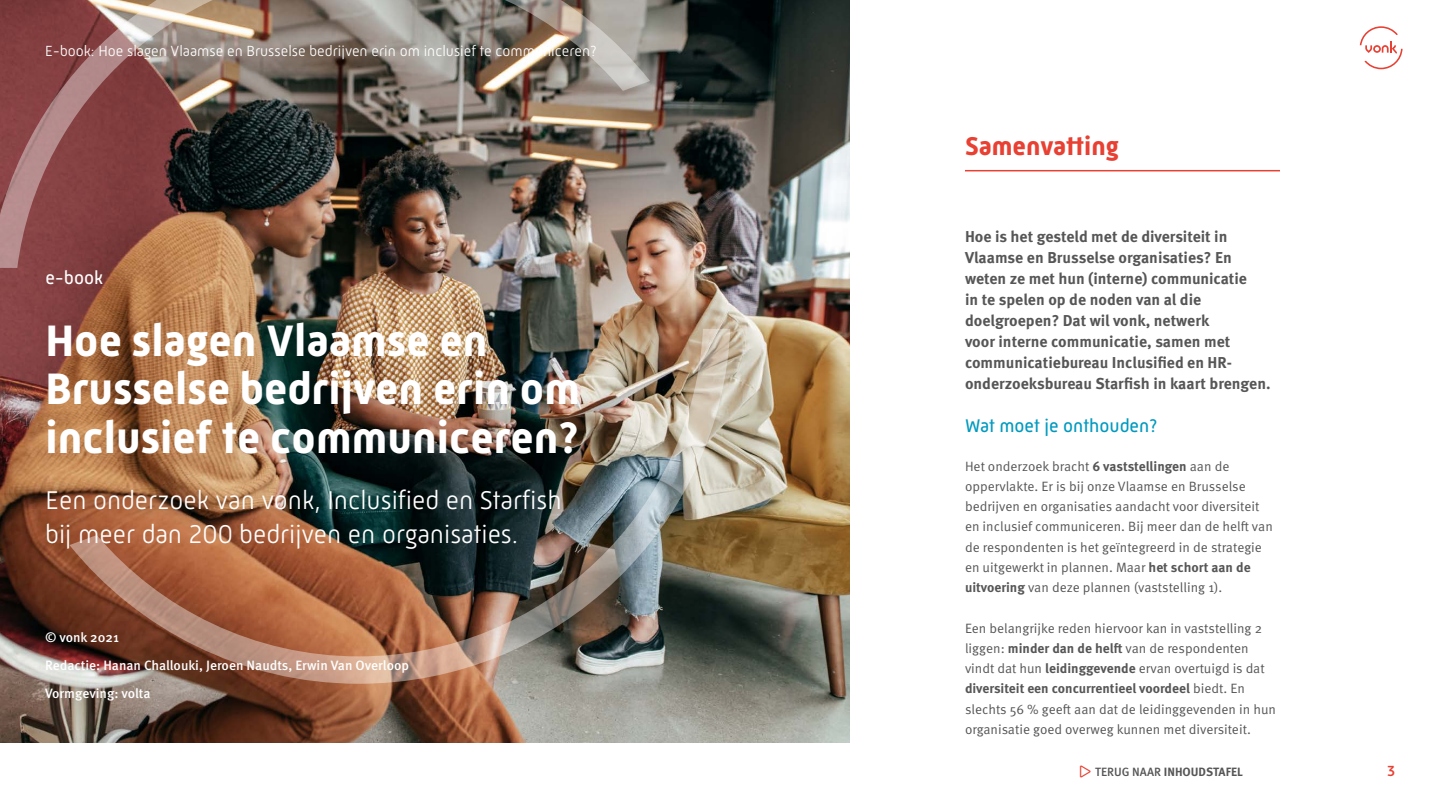
<style>
.page{position:relative;width:1440px;height:810px;background:#fff}
.page>*{position:absolute;margin:0;border:0;box-sizing:border-box;transform-origin:0 0}
.t1{font:700 45px/48.8px "Mic 32 New";color:#fff}
.t2{font:300 26.25px/33.8px "Mic 32 New";color:#fff}
.t3{font:700 26.25px "Mic 32 New";color:#e84032}
.t4{font:18.75px "Mic 32 New";color:#009abf}
.t5{font:18.75px "Mic 32 New";color:#fff}
.t6{font:700 15.75px/21px "Meta Pro";color:#575656}
.t7{font:300 15px "Mic 32 New";color:#fff}
.t8{font:500 15px "Mic 32 New";color:#e84032}
.t9{font:13.5px/20.2px "Meta Pro Norm";color:#575656}
.t10{font:500 13.5px/27.8px "Meta Pro";color:#fff}
.t11{font:700 13.5px "Meta Pro";color:#575656}
.t12{font:700 12px "Meta Pro";color:#575656}
.s1{font-family:"Meta Pro";font-weight:700}
.s2{font-family:"Meta Pro Norm";font-weight:400}
.s3{color:#e84032}
.s4{font-weight:500}
</style>
<div class="page">
<img style="left:0;top:0;width:850px;height:742px">
<img style="left:0;top:0;width:650px;height:268px">
<img style="left:69px;top:329px;width:661px;height:355px">
<hr style="left:965px;top:170px;width:315px;height:1px;background:#e84032">
<svg style="left:1360px;top:26px;width:43px;height:43px"></svg>
<p class="t7" style="left:45px;top:42px;width:553px">E-book: Hoe slagen Vlaamse en Brusselse bedrijven erin om inclusief te communiceren?</p>
<h3 class="t5" style="left:45px;top:267px;width:59px">e-book</h3>
<h1 class="t1" style="left:45px;top:316px;width:536px">Hoe slagen Vlaamse en<br>Brusselse bedrijven erin om inclusief te communiceren?</h1>
<h2 class="t2" style="left:45px;top:483px;width:518px">Een onderzoek van vonk, Inclusified en Starfish bij meer dan 200 bedrijven en organisaties.</h2>
<p class="t10" style="left:45px;top:623px;width:366px">© vonk 2021<br>Redactie: Hanan Challouki, Jeroen Naudts, Erwin Van Overloop<br>Vormgeving: volta</p>
<h2 class="t3" style="left:965px;top:131px;width:155px">Samenvatting</h2>
<p class="t6" style="left:965px;top:225px;width:307px">Hoe is het gesteld met de diversiteit in Vlaamse en Brusselse organisaties? En weten ze met hun (interne) communicatie<br>in te spelen op de noden van al die doelgroepen? Dat wil vonk, netwerk<br>voor interne communicatie, samen met communicatiebureau Inclusified en HR&shy;onderzoeksbureau Starfish in kaart brengen.</p>
<h3 class="t4" style="left:965px;top:415px;width:194px">Wat moet je onthouden?</h3>
<p class="t9" style="left:965px;top:455px;width:309px">Het onderzoek bracht <span class="s1">6 vaststellingen</span> aan de oppervlakte. Er is bij onze Vlaamse en Brusselse bedrijven en organisaties aandacht voor diversiteit en inclusief communiceren. Bij meer dan de helft van de respondenten is het geïntegreerd in de strategie en uitgewerkt in plannen. Maar <span class="s1">het schort aan de uitvoering</span> van deze plannen (vaststelling 1).</p>
<p class="t9" style="left:965px;top:617px;width:301px">Een belangrijke reden hiervoor kan in vaststelling 2 liggen: <span class="s1">minder dan de helft</span> van de respondenten vindt dat hun <span class="s1">leidinggevende</span> ervan overtuigd is dat</p>
<p class="t11" style="left:965px;top:678px;width:282px">diversiteit een concurrentieel voordeel <span class="s2">biedt. En</span></p>
<p class="t9" style="left:965px;top:698px;width:313px">slechts 56 % geeft aan dat de leidinggevenden in hun organisatie goed overweg kunnen met diversiteit.</p>
<p class="t12" style="left:1080px;top:762px;width:164px"><span class="s3">●</span> <span class="s4">TERUG NAAR</span> INHOUDSTAFEL</p>
<p class="t8" style="left:1387px;top:763px;width:9px">3</p>
</div>
